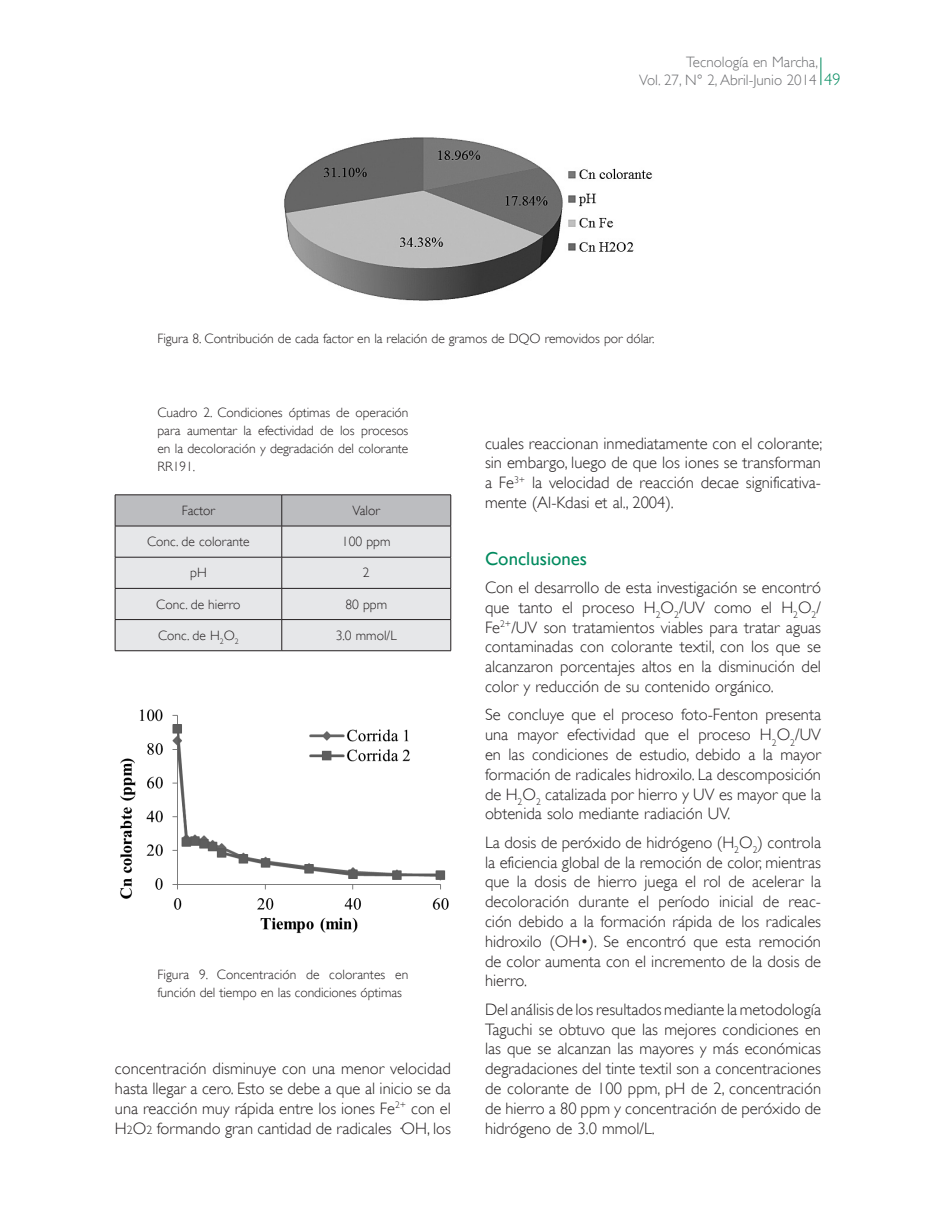
<style>
.page{position:relative;width:936px;height:1206px;background:#fff}
.page>*{position:absolute;margin:0;border:0;box-sizing:border-box;transform-origin:0 0}
.a_subtitulo{font:18.75px "Gill Sans";color:#008a5e}
._7_texto{font:300 16.5px/19.8px "Gill Sans";color:#231f20;text-align:justify}
.t1{font:300 15px/18px "Gill Sans";color:#6c6d70}
._8_titulos_cuadros{font:300 13.5px/18px "Gill Sans";letter-spacing:-.005em;color:#231f20}
._9_texto_cuadros{font:300 13.5px "Gill Sans";color:#231f20}
.s1{font-size:16.5px;color:#008a5e}
.s2{font-size:12px}
</style>
<div class="page">
<svg style="left:820px;top:57px;width:1px;height:28px"></svg>
<img style="left:120px;top:709px;width:328px;height:225px">
<img style="left:284px;top:137px;width:368px;height:164px">
<svg style="left:116px;top:495px;width:334px;height:155px;background:#dbdbde"></svg>
<hr style="left:115px;top:494px;width:166px;height:1px;background:#231f20">
<hr style="left:115px;top:495px;width:1px;height:30px;background:#231f20">
<hr style="left:281px;top:494px;width:169px;height:1px;background:#231f20">
<hr style="left:281px;top:495px;width:1px;height:30px;background:#231f20">
<hr style="left:450px;top:495px;width:1px;height:30px;background:#231f20">
<hr style="left:115px;top:525px;width:166px;height:1px;background:#231f20">
<hr style="left:115px;top:526px;width:1px;height:31px;background:#231f20">
<hr style="left:281px;top:525px;width:169px;height:1px;background:#231f20">
<hr style="left:281px;top:526px;width:1px;height:31px;background:#231f20">
<hr style="left:450px;top:526px;width:1px;height:31px;background:#231f20">
<hr style="left:115px;top:556px;width:166px;height:1px;background:#231f20">
<hr style="left:115px;top:557px;width:1px;height:31px;background:#231f20">
<hr style="left:281px;top:556px;width:169px;height:1px;background:#231f20">
<hr style="left:281px;top:557px;width:1px;height:31px;background:#231f20">
<hr style="left:450px;top:557px;width:1px;height:31px;background:#231f20">
<hr style="left:115px;top:588px;width:166px;height:1px;background:#231f20">
<hr style="left:115px;top:588px;width:1px;height:31px;background:#231f20">
<hr style="left:281px;top:588px;width:169px;height:1px;background:#231f20">
<hr style="left:281px;top:588px;width:1px;height:31px;background:#231f20">
<hr style="left:450px;top:588px;width:1px;height:31px;background:#231f20">
<hr style="left:115px;top:619px;width:166px;height:1px;background:#231f20">
<hr style="left:115px;top:619px;width:1px;height:31px;background:#231f20">
<hr style="left:281px;top:619px;width:169px;height:1px;background:#231f20">
<hr style="left:281px;top:619px;width:1px;height:31px;background:#231f20">
<hr style="left:450px;top:619px;width:1px;height:31px;background:#231f20">
<hr style="left:115px;top:650px;width:166px;height:1px;background:#231f20">
<hr style="left:281px;top:650px;width:169px;height:1px;background:#231f20">
<p class="t1" style="left:639px;top:53px;width:203px;text-indent:47px">Tecnología en Marcha,<br>Vol. 27, N° 2, Abril-Junio 2014 <span class="s1">49</span></p>
<p class="_8_titulos_cuadros" style="left:157px;top:329px;width:498px">Figura 8. Contribución de cada factor en la relación de gramos de DQO removidos por dólar.</p>
<p class="_8_titulos_cuadros" style="left:157px;top:403px;width:252px;text-align:justify">Cuadro 2. Condiciones óptimas de operación para aumentar la efectividad de los procesos en la decoloración y degradación del colorante RR191.</p>
<p class="_9_texto_cuadros" style="left:182px;top:502px;width:35px">Factor</p>
<p class="_9_texto_cuadros" style="left:352px;top:502px;width:29px">Valor</p>
<p class="_9_texto_cuadros" style="left:147px;top:533px;width:104px">Conc. de colorante</p>
<p class="_9_texto_cuadros" style="left:342px;top:533px;width:50px">100 ppm</p>
<p class="_9_texto_cuadros" style="left:190px;top:565px;width:18px">pH</p>
<p class="_9_texto_cuadros" style="left:363px;top:565px;width:8px">2</p>
<p class="_9_texto_cuadros" style="left:156px;top:596px;width:86px">Conc. de hierro</p>
<p class="_9_texto_cuadros" style="left:345px;top:596px;width:43px">80 ppm</p>
<p class="_9_texto_cuadros" style="left:158px;top:627px;width:82px">Conc. de H<sub>2</sub>O<sub>2</sub></p>
<p class="_9_texto_cuadros" style="left:335px;top:627px;width:62px">3.0 mmol/L</p>
<p class="_8_titulos_cuadros" style="left:157px;top:965px;width:252px">Figura 9. Concentración de colorantes en función del tiempo en las condiciones óptimas</p>
<p class="_7_texto" style="left:115px;top:1058px;width:337px">concentración disminuye con una menor velocidad hasta llegar a cero. Esto se debe a que al inicio se da una reacción muy rápida entre los iones Fe<sup>2+</sup> con el H<span class="s2">2</span>O<span class="s2">2</span> formando gran cantidad de radicales ·OH, los</p>
<p class="_7_texto" style="left:485px;top:433px;width:339px">cuales reaccionan inmediatamente con el colorante; sin embargo, luego de que los iones se transforman a Fe<sup>3+</sup> la velocidad de reacción decae significativa&shy;mente (Al-Kdasi et al., 2004).</p>
<p class="a_subtitulo" style="left:485px;top:547px;width:103px">Conclusiones</p>
<p class="_7_texto" style="left:485px;top:577px;width:337px">Con el desarrollo de esta investigación se encontró que tanto el proceso H<sub>2</sub>O<sub>2</sub>/UV como el H<sub>2</sub>O<sub>2</sub>/ Fe<sup>2+</sup>/UV son tratamientos viables para tratar aguas contaminadas con colorante textil, con los que se alcanzaron porcentajes altos en la disminución del color y reducción de su contenido orgánico.</p>
<p class="_7_texto" style="left:485px;top:704px;width:337px">Se concluye que el proceso foto-Fenton presenta una mayor efectividad que el proceso H<sub>2</sub>O<sub>2</sub>/UV en las condiciones de estudio, debido a la mayor formación de radicales hidroxilo. La descomposición de H<sub>2</sub>O<sub>2</sub> catalizada por hierro y UV es mayor que la obtenida solo mediante radiación UV.</p>
<p class="_7_texto" style="left:485px;top:832px;width:337px">La dosis de peróxido de hidrógeno (H<sub>2</sub>O<sub>2</sub>) controla la eficiencia global de la remoción de color, mientras que la dosis de hierro juega el rol de acelerar la decoloración durante el período inicial de reac&shy;ción debido a la formación rápida de los radicales hidroxilo (OH•). Se encontró que esta remoción de color aumenta con el incremento de la dosis de hierro.</p>
<p class="_7_texto" style="left:485px;top:998px;width:337px">Del análisis de los resultados mediante la metodología Taguchi se obtuvo que las mejores condiciones en las que se alcanzan las mayores y más económicas degradaciones del tinte textil son a concentraciones de colorante de 100 ppm, pH de 2, concentración de hierro a 80 ppm y concentración de peróxido de hidrógeno de 3.0 mmol/L.</p>
</div>
